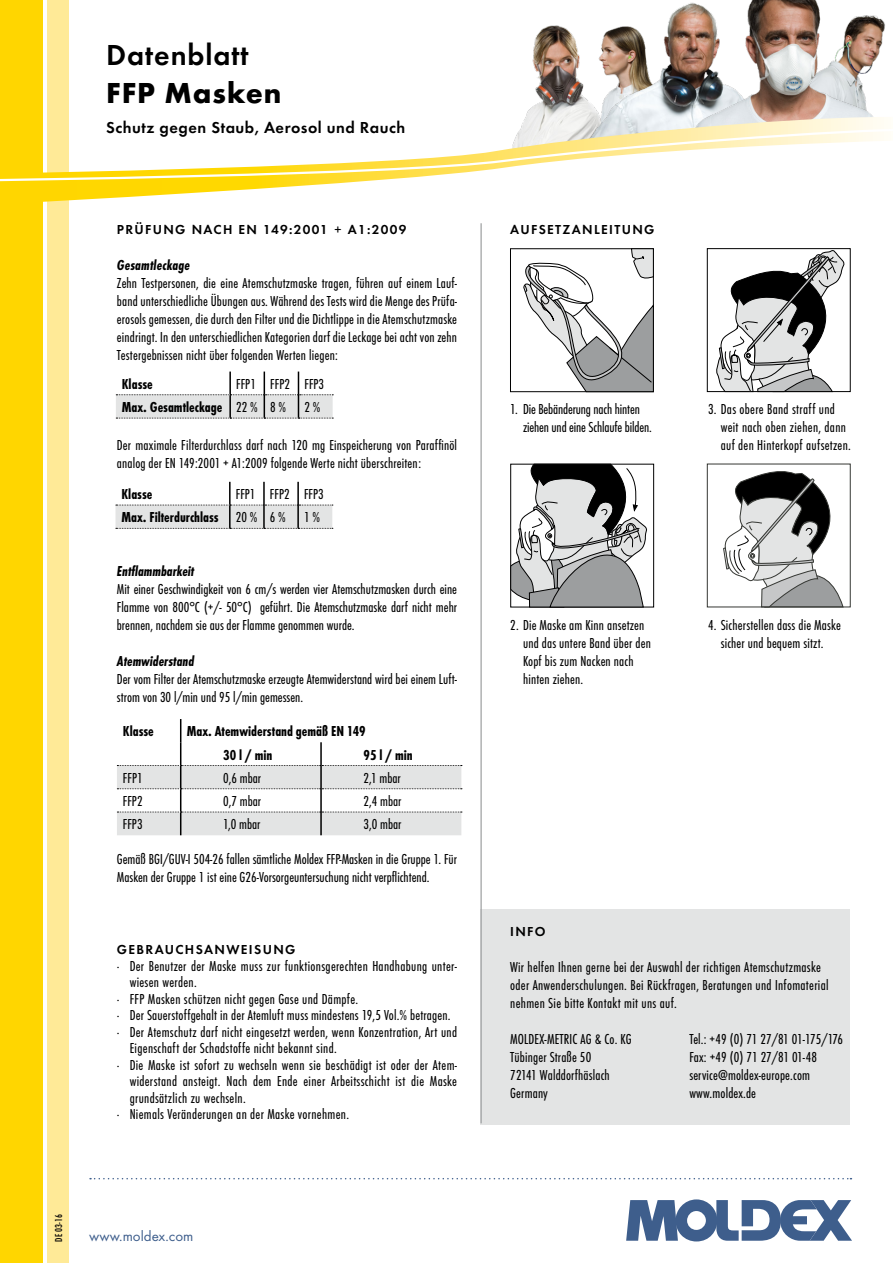
<style>
.page{position:relative;width:893px;height:1263px;background:#fff}
.page>*{position:absolute;margin:0;border:0;box-sizing:border-box;transform-origin:0 0}
.t1{font:30px "Futura TCE Dem";letter-spacing:.03em;color:#000}
.t2{font:700 30px "Futura TCE";letter-spacing:.03em;color:#000}
.t3{font:16.5px "Futura TCE Dem";letter-spacing:.03em;color:#000}
.t4{font:15px/18px "Futura TCE Boo Con";letter-spacing:.01em;color:#000}
.t5{font:15px/23.2px "Futura TCE Bol Con";color:#000}
.t6{font:15px/18px "Futura TCE Boo Con";letter-spacing:-.01em;color:#000}
.t7{font:15px "Futura TCE Bol Con Obl";color:#000}
.t8{font:15px "Futura TCE Boo";color:#3e5e8c}
.t9{font:13.5px "Futura TCE Dem";letter-spacing:.1em;color:#000}
.t10{font:10.5px "Futura TCE Med Con";color:#000}
.s1{font-family:"Futura TCE Boo Con"}
</style>
<div class="page">
<img style="left:526px;top:25px;width:46px;height:92px">
<img style="left:875px;top:15px;width:10px;height:46px">
<img style="left:572px;top:4px;width:116px;height:113px">
<img style="left:688px;top:0;width:187px;height:117px">
<div style="left:48px;top:0;width:21px;height:1263px;background:#ffea97"></div>
<div style="left:0;top:0;width:43px;height:1263px;background:#ffd600"></div>
<svg style="left:43px;top:117px;width:841px;height:87px"></svg>
<svg style="left:90px;top:1178px;width:761px;height:1px"></svg>
<svg style="left:626px;top:1199px;width:226px;height:42px"></svg>
<svg style="left:0;top:127px;width:884px;height:55px"></svg>
<div style="left:480px;top:909px;width:370px;height:216px;background:#e3e4e4"></div>
<hr style="left:480px;top:223px;width:2px;height:900px;background:#9c9e9f">
<svg style="left:523px;top:248px;width:131px;height:145px"></svg>
<svg style="left:510px;top:463px;width:138px;height:145px"></svg>
<div style="left:707px;top:248px;width:143px;height:144px;border:1px solid #000"></div>
<svg style="left:714px;top:249px;width:132px;height:144px"></svg>
<div style="left:707px;top:464px;width:143px;height:143px;border:1px solid #353733"></div>
<svg style="left:723px;top:471px;width:121px;height:137px"></svg>
<svg style="left:117px;top:719px;width:345px;height:116px"></svg>
<hr style="left:320px;top:742px;width:2px;height:23px;background:#000">
<hr style="left:320px;top:765px;width:2px;height:24px;background:#000">
<hr style="left:320px;top:789px;width:2px;height:23px;background:#000">
<hr style="left:320px;top:812px;width:2px;height:23px;background:#000">
<svg style="left:116px;top:372px;width:217px;height:47px"></svg>
<hr style="left:229px;top:482px;width:2px;height:23px;background:#000">
<svg style="left:116px;top:505px;width:217px;height:24px;background:#dbdcdc"></svg>
<hr style="left:297px;top:482px;width:2px;height:23px;background:#000">
<hr style="left:297px;top:505px;width:2px;height:23px;background:#000">
<hr style="left:263px;top:482px;width:2px;height:23px;background:#000">
<hr style="left:263px;top:505px;width:2px;height:23px;background:#000">
<h1 class="t1" style="left:106px;top:37px;width:144px">Datenblatt</h1>
<h1 class="t2" style="left:106px;top:74px;width:177px">FFP Masken</h1>
<p class="t3" style="left:106px;top:117px;width:301px">Schutz gegen Staub, Aerosol und Rauch</p>
<p class="t9" style="left:117px;top:221px;width:291px">PRÜFUNG NACH EN 149:2001 + A1:2009</p>
<p class="t7" style="left:117px;top:256px;width:75px">Gesamtleckage</p>
<p class="t4" style="left:117px;top:274px;width:342px;text-align:justify">Zehn Testpersonen, die eine Atemschutzmaske tragen, führen auf einem Lauf&shy;band unterschiedliche Übungen aus. Während des Tests wird die Menge des Prüfa&shy;erosols gemessen, die durch den Filter und die Dichtlippe in die Atemschutzmaske eindringt. In den unterschiedlichen Kategorien darf die Leckage bei acht von zehn Testergebnissen nicht über folgenden Werten liegen:</p>
<p class="t5" style="left:122px;top:372px;width:32px">Klasse</p>
<p class="t4" style="left:236px;top:375px;width:90px">FFP1 FFP2 FFP3</p>
<p class="t5" style="left:122px;top:395px;width:200px">Max. Gesamtleckage <span class="s1">22 % 8 % 2 %</span></p>
<p class="t4" style="left:117px;top:436px;width:342px">Der maximale Filterdurchlass darf nach 120 mg Einspeicherung von Paraffinöl analog der EN 149:2001 + A1:2009 folgende Werte nicht überschreiten:</p>
<p class="t5" style="left:122px;top:482px;width:32px">Klasse</p>
<p class="t4" style="left:236px;top:485px;width:90px">FFP1 FFP2 FFP3</p>
<p class="t5" style="left:121px;top:506px;width:200px">Max. Filterdurchlass <span class="s1">20 % 6 % 1 %</span></p>
<p class="t7" style="left:117px;top:562px;width:79px">Entflammbarkeit</p>
<p class="t4" style="left:117px;top:580px;width:342px;text-align:justify">Mit einer Geschwindigkeit von 6 cm/s werden vier Atemschutzmasken durch eine Flamme von 800°C (+/- 50°C) geführt. Die Atemschutzmaske darf nicht mehr brennen, nachdem sie aus der Flamme genommen wurde.</p>
<p class="t7" style="left:117px;top:652px;width:79px">Atemwiderstand</p>
<p class="t4" style="left:117px;top:670px;width:342px">Der vom Filter der Atemschutzmaske erzeugte Atemwiderstand wird bei einem Luft&shy;strom von 30 l/min und 95 l/min gemessen.</p>
<p class="t5" style="left:123px;top:720px;width:32px">Klasse</p>
<p class="t5" style="left:223px;top:720px;width:144px;text-indent:-37px">Max. Atemwiderstand gemäß EN 149<br>30 l / min</p>
<p class="t5" style="left:364px;top:743px;width:51px">95 l / min</p>
<p class="t4" style="left:123px;top:769px;width:21px">FFP1</p>
<p class="t4" style="left:223px;top:769px;width:39px">0,6 mbar</p>
<p class="t4" style="left:364px;top:769px;width:39px">2,1 mbar</p>
<p class="t4" style="left:123px;top:792px;width:21px">FFP2</p>
<p class="t4" style="left:223px;top:792px;width:39px">0,7 mbar</p>
<p class="t4" style="left:364px;top:792px;width:39px">2,4 mbar</p>
<p class="t4" style="left:123px;top:815px;width:21px">FFP3</p>
<p class="t4" style="left:223px;top:815px;width:39px">1,0 mbar</p>
<p class="t4" style="left:364px;top:815px;width:39px">3,0 mbar</p>
<p class="t4" style="left:117px;top:850px;width:342px">Gemäß BGI/GUV-I 504-26 fallen sämtliche Moldex FFP-Masken in die Gruppe 1. Für<br>Masken der Gruppe 1 ist eine G26-Vorsorgeuntersuchung nicht verpflichtend.</p>
<p class="t9" style="left:117px;top:941px;width:180px">GEBRAUCHSANWEISUNG</p>
<p class="t4" style="left:117px;top:957px;width:342px">· Der Benutzer der Maske muss zur funktionsgerechten Handhabung unter-</p>
<p class="t4" style="left:130px;top:973px;width:69px">wiesen werden.</p>
<p class="t4" style="left:117px;top:990px;width:243px">· FFP Masken schützen nicht gegen Gase und Dämpfe.</p>
<p class="t4" style="left:117px;top:1006px;width:335px">· Der Sauerstoffgehalt in der Atemluft muss mindestens 19,5 Vol.% betragen.</p>
<p class="t4" style="left:117px;top:1023px;width:342px">· Der Atemschutz darf nicht eingesetzt werden, wenn Konzentration, Art und</p>
<p class="t4" style="left:130px;top:1039px;width:209px">Eigenschaft der Schadstoffe nicht bekannt sind.</p>
<p class="t4" style="left:117px;top:1056px;width:342px">· Die Maske ist sofort zu wechseln wenn sie beschädigt ist oder der Atem-</p>
<p class="t4" style="left:130px;top:1072px;width:329px">widerstand ansteigt. Nach dem Ende einer Arbeitsschicht ist die Maske</p>
<p class="t4" style="left:130px;top:1089px;width:118px">grundsätzlich zu wechseln.</p>
<p class="t4" style="left:117px;top:1105px;width:234px">· Niemals Veränderungen an der Maske vornehmen.</p>
<p class="t10" style="left:53px;top:1242px;width:29px;rotate:-90deg">DE 03-16</p>
<p class="t8" style="left:89px;top:1227px;width:106px">www.moldex.com</p>
<p class="t9" style="left:510px;top:221px;width:146px">AUFSETZANLEITUNG</p>
<p class="t6" style="left:523px;top:400px;width:130px;text-indent:-13px">1. Die Bebänderung nach hinten ziehen und eine Schlaufe bilden.</p>
<p class="t4" style="left:721px;top:400px;width:132px;text-indent:-13px">3. Das obere Band straff und weit nach oben ziehen, dann auf den Hinterkopf aufsetzen.</p>
<p class="t4" style="left:523px;top:616px;width:129px;text-indent:-13px">2. Die Maske am Kinn ansetzen und das untere Band über den<br>Kopf bis zum Nacken nach hinten ziehen.</p>
<p class="t4" style="left:708px;top:616px;width:134px;text-align:center">4. Sicherstellen dass die Maske sicher und bequem sitzt.</p>
<p class="t9" style="left:510px;top:923px;width:37px">INFO</p>
<p class="t4" style="left:510px;top:958px;width:320px">Wir helfen Ihnen gerne bei der Auswahl der richtigen Atemschutzmaske oder Anwenderschulungen. Bei Rückfragen, Beratungen und Infomaterial nehmen Sie bitte Kontakt mit uns auf.</p>
<p class="t4" style="left:510px;top:1030px;width:123px">MOLDEX-METRIC AG &amp; Co. KG<br>Tübinger Straße 50<br>72141 Walddorfhäslach<br>Germany</p>
<p class="t4" style="left:689px;top:1030px;width:155px">Tel.: +49 (0) 71 27/81 01-175/176<br>Fax: +49 (0) 71 27/81 01-48 service@moldex-europe.com www.moldex.de</p>
</div>
